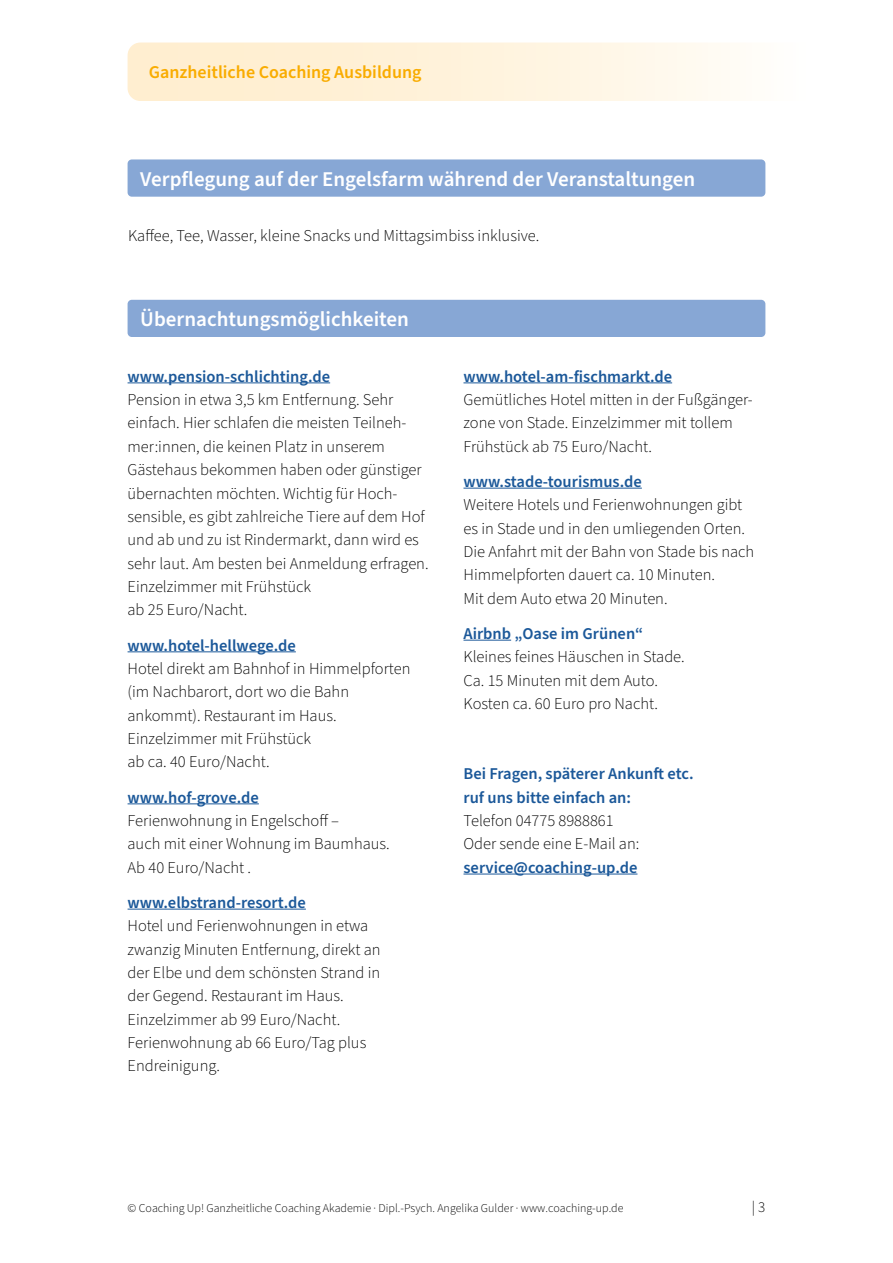
<style>
.page{position:relative;width:893px;height:1263px;background:#fff}
.page>*{position:absolute;margin:0;border:0;box-sizing:border-box;transform-origin:0 0}
.t1{font:600 21px "Source Sans Pro";color:#fff}
.t2{font:600 18px "Source Sans Pro";color:#f9ac00}
.t3{font:300 16.5px/23.4px "Source Sans Pro";color:#000}
.t4{font:600 16.5px/23.4px "Source Sans Pro";color:#1b5899}
.t5{font:300 15px "Source Sans Pro";color:#000}
.t6{font:300 12px "Source Sans Pro";color:#000}
</style>
<div class="page">
<svg style="left:128px;top:43px;width:602px;height:58px;background:#fff2dc"></svg>
<div style="left:128px;top:300px;width:637px;height:37px;background:#87a7d5;border-radius:4px"></div>
<hr style="left:128px;top:382px;width:202px;height:1px;background:#1b5899">
<hr style="left:128px;top:651px;width:168px;height:1px;background:#1b5899">
<hr style="left:128px;top:803px;width:131px;height:1px;background:#1b5899">
<hr style="left:128px;top:909px;width:178px;height:1px;background:#1b5899">
<hr style="left:463px;top:382px;width:209px;height:1px;background:#1b5899">
<hr style="left:463px;top:488px;width:179px;height:1px;background:#1b5899">
<hr style="left:463px;top:640px;width:48px;height:1px;background:#1b5899">
<hr style="left:463px;top:874px;width:174px;height:1px;background:#1b5899">
<div style="left:128px;top:159px;width:637px;height:38px;background:#87a7d5;border-radius:4px"></div>
<p class="t2" style="left:149px;top:60px;width:274px">Ganzheitliche Coaching Ausbildung</p>
<p class="t1" style="left:140px;top:165px;width:556px">Verpflegung auf der Engelsfarm während der Veranstaltungen</p>
<p class="t3" style="left:128px;top:225px;width:413px">Kaffee, Tee, Wasser, kleine Snacks und Mittagsimbiss inklusive.</p>
<p class="t1" style="left:140px;top:305px;width:270px">Übernachtungsmöglichkeiten</p>
<p class="t4" style="left:128px;top:365px;width:204px">www.pension-schlichting.de</p>
<p class="t3" style="left:128px;top:388px;width:303px">Pension in etwa 3,5 km Entfernung. Sehr einfach. Hier schlafen die meisten Teilneh&shy;mer:innen, die keinen Platz in unserem Gästehaus bekommen haben oder günstiger übernachten möchten. Wichtig für Hoch&shy;sensible, es gibt zahlreiche Tiere auf dem Hof und ab und zu ist Rindermarkt, dann wird es sehr laut. Am besten bei Anmeldung erfragen.<br>Einzelzimmer mit Frühstück<br>ab 25 Euro/Nacht.</p>
<p class="t4" style="left:128px;top:634px;width:170px">www.hotel-hellwege.de</p>
<p class="t3" style="left:128px;top:657px;width:285px">Hotel direkt am Bahnhof in Himmelpforten (im Nachbarort, dort wo die Bahn ankommt). Restaurant im Haus.<br>Einzelzimmer mit Frühstück<br>ab ca. 40 Euro/Nacht.</p>
<p class="t4" style="left:128px;top:786px;width:133px">www.hof-grove.de</p>
<p class="t3" style="left:128px;top:809px;width:264px">Ferienwohnung in Engelschoff –<br>auch mit einer Wohnung im Baumhaus.<br>Ab 40 Euro/Nacht .</p>
<p class="t4" style="left:128px;top:891px;width:180px">www.elbstrand-resort.de</p>
<p class="t3" style="left:128px;top:914px;width:255px">Hotel und Ferienwohnungen in etwa zwanzig Minuten Entfernung, direkt an der Elbe und dem schönsten Strand in der Gegend. Restaurant im Haus.<br>Einzelzimmer ab 99 Euro/Nacht.<br>Ferienwohnung ab 66 Euro/Tag plus<br>Endreinigung.</p>
<p class="t4" style="left:463px;top:365px;width:210px">www.hotel-am-fischmarkt.de</p>
<p class="t3" style="left:463px;top:388px;width:291px">Gemütliches Hotel mitten in der Fußgänger&shy;zone von Stade. Einzelzimmer mit tollem<br>Frühstück ab 75 Euro/Nacht.</p>
<p class="t4" style="left:463px;top:470px;width:180px">www.stade-tourismus.de</p>
<p class="t3" style="left:463px;top:494px;width:292px">Weitere Hotels und Ferienwohnungen gibt es in Stade und in den umliegenden Orten.<br>Die Anfahrt mit der Bahn von Stade bis nach Himmelpforten dauert ca. 10 Minuten.<br>Mit dem Auto etwa 20 Minuten.</p>
<p class="t4" style="left:463px;top:622px;width:181px">Airbnb „Oase im Grünen“</p>
<p class="t3" style="left:463px;top:646px;width:223px">Kleines feines Häuschen in Stade.<br>Ca. 15 Minuten mit dem Auto.<br>Kosten ca. 60 Euro pro Nacht.</p>
<p class="t4" style="left:463px;top:762px;width:232px">Bei Fragen, späterer Ankunft etc. ruf uns bitte einfach an:</p>
<p class="t3" style="left:463px;top:809px;width:177px">Telefon 04775 8988861<br>Oder sende eine E-Mail an:</p>
<p class="t4" style="left:463px;top:856px;width:175px">service@coaching-up.de</p>
<p class="t6" style="left:128px;top:1200px;width:498px">© Coaching Up! Ganzheitliche Coaching Akademie · Dipl.-Psych. Angelika Gulder · www.coaching-up.de</p>
<p class="t5" style="left:752px;top:1197px;width:15px">| 3</p>
</div>
